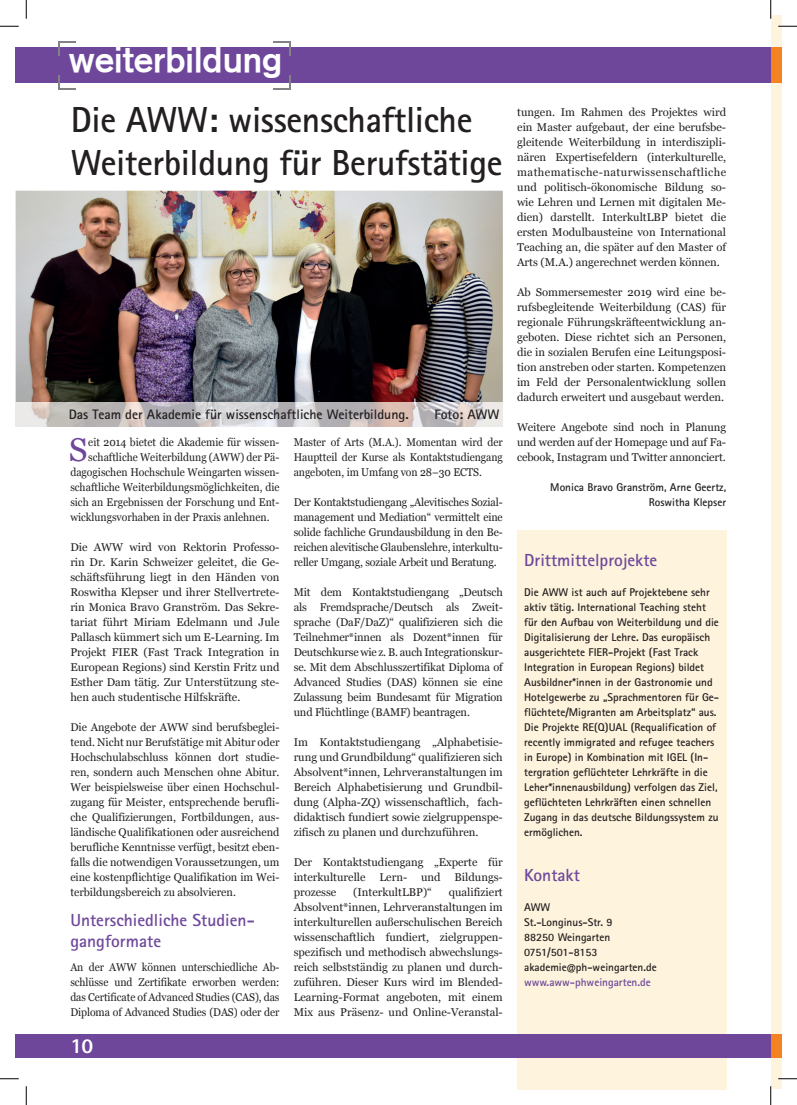
<style>
.page{position:relative;width:797px;height:1105px;background:#fff}
.page>*{position:absolute;margin:0;border:0;box-sizing:border-box;transform-origin:0 0}
.t1{font:700 36.25px/43.5px "Rotis Sans Serif Std";letter-spacing:-.01em;color:#231f20}
.t2{font:35px "Reznor Broken";color:#fff}
.t3{font:32.88px "Vani";color:#6e479b}
.t4{font:800 21.25px "Rotis Sans Serif Std";color:#fff}
.t5{font:700 17.5px/21px "Rotis Sans Serif Std";color:#6e479b}
.t6{font:700 13.75px "Rotis Sans Serif Std";color:#231f20}
.t7{font:11.25px/15px "Vani";color:#231f20;text-align:justify}
.t8{font:700 11.25px/15px "Rotis Sans Serif Std";color:#231f20}
.t9{font:11.25px/15px "Vani";color:#231f20;text-align:justify;scale:.93 1}
.t10{font:11.25px/15px "Vani";color:#231f20;text-align:justify;scale:.95 1}
.t11{font:700 11.25px "Rotis Sans Serif Std";color:#6e479b}
.s1{font-family:"Georgia"}
</style>
<div class="page">
<div style="left:770px;top:16px;width:11px;height:1073px;background:#fef3dc"></div>
<div style="left:770px;top:48px;width:11px;height:35px;background:#f58220"></div>
<div style="left:770px;top:1034px;width:11px;height:23px;background:#f58220"></div>
<div style="left:517px;top:530px;width:209px;height:559px;background:#fef3dc"></div>
<div style="left:16px;top:1034px;width:754px;height:23px;background:#6e479b"></div>
<div style="left:16px;top:48px;width:754px;height:35px;background:#6e479b"></div>
<svg style="left:58px;top:41px;width:18px;height:14px"></svg>
<svg style="left:58px;top:75px;width:18px;height:14px"></svg>
<svg style="left:273px;top:75px;width:18px;height:14px"></svg>
<svg style="left:273px;top:41px;width:18px;height:14px"></svg>
<img style="left:16px;top:191px;width:487px;height:212px">
<img style="left:16px;top:403px;width:487px;height:24px">
<svg style="left:0;top:25px;width:19px;height:2px"></svg>
<svg style="left:778px;top:25px;width:19px;height:2px"></svg>
<svg style="left:0;top:1078px;width:19px;height:1px"></svg>
<svg style="left:778px;top:1078px;width:19px;height:1px"></svg>
<svg style="left:25px;top:0;width:2px;height:19px"></svg>
<svg style="left:25px;top:1086px;width:2px;height:19px"></svg>
<svg style="left:770px;top:0;width:1px;height:19px"></svg>
<svg style="left:770px;top:1086px;width:1px;height:19px"></svg>
<h2 class="t2" style="left:69px;top:43px;width:215px">weiterbildung</h2>
<h1 class="t1" style="left:71px;top:97px;width:433px">Die AWW: wissenschaftliche<br>Weiterbildung für Berufstätige</h1>
<p class="t6" style="left:69px;top:406px;width:341px">Das Team der Akademie für wissenschaftliche Weiterbildung.</p>
<p class="t6" style="left:434px;top:406px;width:67px">Foto: AWW</p>
<h3 class="t3" style="left:69px;top:430px;width:20px">S</h3>
<p class="t9" style="left:88px;top:434px;width:207px">eit 2014 bietet die Akademie für wissen-</p>
<p class="t9" style="left:88px;top:449px;width:207px">schaftliche Weiterbildung (AWW) der Pä-</p>
<p class="t9" style="left:70px;top:464px;width:226px">dagogischen Hochschule Weingarten wissen-</p>
<p class="t9" style="left:70px;top:479px;width:226px">schaftliche Weiterbildungsmöglichkeiten, die</p>
<p class="t9" style="left:70px;top:494px;width:226px">sich an Ergebnissen der Forschung und Ent-</p>
<p class="t9" style="left:70px;top:509px;width:216px">wicklungsvorhaben in der Praxis anlehnen.</p>
<p class="t7" style="left:70px;top:539px;width:211px">Die AWW wird von Rektorin Professo&shy;rin Dr. Karin Schweizer geleitet, die Ge&shy;schäftsführung liegt in den Händen von Roswitha Klepser und ihrer Stellvertrete&shy;rin Monica Bravo Granström. Das Sekre&shy;tariat führt Miriam Edelmann und Jule Pallasch kümmert sich um E-Learning. Im Projekt FIER (Fast Track Integration in European Regions) sind Kerstin Fritz und Esther Dam tätig. Zur Unterstützung ste&shy;hen auch studentische Hilfskräfte.</p>
<p class="t7" style="left:70px;top:719px;width:211px">Die Angebote der AWW sind berufsbeglei&shy;tend. Nicht nur Berufstätige mit Abitur oder Hochschulabschluss können dort studie&shy;ren, sondern auch Menschen ohne Abitur.<br>Wer beispielsweise über einen Hochschul&shy;zugang für Meister, entsprechende berufli&shy;che Qualifizierungen, Fortbildungen, aus&shy;ländische Qualifikationen oder ausreichend berufliche Kenntnisse verfügt, besitzt eben&shy;falls die notwendigen Voraussetzungen, um eine kostenpflichtige Qualifikation im Wei&shy;terbildungsbereich zu absolvieren.</p>
<h3 class="t5" style="left:70px;top:909px;width:186px">Unterschiedliche Studien&shy;gangformate</h3>
<p class="t9" style="left:70px;top:959px;width:226px">An der AWW können unterschiedliche Ab&shy;schlüsse und Zertifikate erworben werden: das Certificate of Advanced Studies (CAS), das Diploma of Advanced Studies (DAS) oder der</p>
<h3 class="t4" style="left:71px;top:1033px;width:24px">10</h3>
<p class="t9" style="left:294px;top:434px;width:226px">Master of Arts (M.A.). Momentan wird der Hauptteil der Kurse als Kontaktstudiengang angeboten, im Umfang von 28<span class="s1">–</span>30 ECTS.</p>
<p class="t10" style="left:294px;top:494px;width:222px">Der Kontaktstudiengang „Alevitisches Sozial&shy;management und Mediation“ vermittelt eine solide fachliche Grundausbildung in den Be&shy;reichen alevitische Glaubenslehre, interkultu&shy;reller Umgang, soziale Arbeit und Beratung.</p>
<p class="t7" style="left:294px;top:584px;width:211px">Mit dem Kontaktstudiengang „Deutsch als Fremdsprache/Deutsch als Zweit&shy;sprache (DaF/DaZ)“ qualifizieren sich die Teilnehmer*innen als Dozent*innen für Deutschkurse wie z. B. auch Integrationskur&shy;se. Mit dem Abschlusszertifikat Diploma of Advanced Studies (DAS) können sie eine Zulassung beim Bundesamt für Migration und Flüchtlinge (BAMF) beantragen.</p>
<p class="t7" style="left:294px;top:734px;width:211px">Im Kontaktstudiengang „Alphabetisie&shy;rung und Grundbildung“ qualifizieren sich Absolvent*innen, Lehrveranstaltungen im Bereich Alphabetisierung und Grundbil&shy;dung (Alpha-ZQ) wissenschaftlich, fach&shy;didaktisch fundiert sowie zielgruppenspe&shy;zifisch zu planen und durchzuführen.</p>
<p class="t7" style="left:294px;top:854px;width:211px">Der Kontaktstudiengang „Experte für interkulturelle Lern- und Bildungs&shy;prozesse</p>
<p class="t7" style="left:294px;top:884px;width:211px;text-indent:155px">qualifiziert Absolvent*innen, Lehrveranstaltungen im interkulturellen außerschulischen Bereich wissenschaftlich fundiert, zielgruppen&shy;spezifisch und methodisch abwechslungs&shy;reich selbstständig zu planen und durch&shy;zuführen. Dieser Kurs wird im Blended-Learning-Format angeboten, mit einem Mix aus Präsenz- und Online-Veranstal-</p>
<p class="t7" style="left:353px;top:884px;width:80px">(InterkultLBP)“</p>
<p class="t7" style="left:517px;top:104px;width:211px">tungen. Im Rahmen des Projektes wird ein Master aufgebaut, der eine berufsbe&shy;gleitende Weiterbildung in interdiszipli&shy;nären Expertisefeldern (interkulturelle, mathematische-naturwissenschaftliche und politisch-ökonomische Bildung so&shy;wie Lehren und Lernen mit digitalen Me&shy;dien) darstellt. InterkultLBP bietet die ersten Modulbausteine von International Teaching an, die später auf den Master of Arts (M.A.) angerechnet werden können.</p>
<p class="t7" style="left:517px;top:284px;width:211px">Ab Sommersemester 2019 wird eine be&shy;rufsbegleitende Weiterbildung (CAS) für regionale Führungskräfteentwicklung an&shy;geboten. Diese richtet sich an Personen, die in sozialen Berufen eine Leitungsposi&shy;tion anstreben oder starten. Kompetenzen im Feld der Personalentwicklung sollen dadurch erweitert und ausgebaut werden.</p>
<p class="t7" style="left:517px;top:419px;width:211px">Weitere Angebote sind noch in Planung und werden auf der Homepage und auf Fa&shy;cebook, Instagram und Twitter annonciert.</p>
<p class="t8" style="left:550px;top:479px;width:177px;text-align:right">Monica Bravo Granström, Arne Geertz,<br>Roswitha Klepser</p>
<h3 class="t5" style="left:524px;top:549px;width:135px">Drittmittelprojekte</h3>
<p class="t8" style="left:524px;top:584px;width:196px">Die AWW ist auch auf Projektebene sehr aktiv tätig. International Teaching steht für den Aufbau von Weiterbildung und die Digitalisierung der Lehre. Das europäisch ausgerichtete FIER-Projekt (Fast Track Integration in European Regions) bildet Ausbildner*innen in der Gastronomie und Hotelgewerbe zu „Sprachmentoren für Ge&shy;flüchtete/Migranten am Arbeitsplatz“ aus.<br>Die Projekte RE(Q)UAL (Requalification of recently immigrated and refugee teachers in Europe) in Kombination mit IGEL (In&shy;tergration geflüchteter Lehrkräfte in die Leher*innenausbildung) verfolgen das Ziel, geflüchteten Lehrkräften einen schnellen Zugang in das deutsche Bildungssystem zu ermöglichen.</p>
<h3 class="t5" style="left:524px;top:864px;width:57px">Kontakt</h3>
<p class="t8" style="left:524px;top:899px;width:134px">AWW<br>St.-Longinus-Str. 9<br>88250 Weingarten<br>0751/501-8153 akademie@ph-weingarten.de</p>
<p class="t11" style="left:524px;top:975px;width:128px">www.aww-phweingarten.de</p>
</div>
